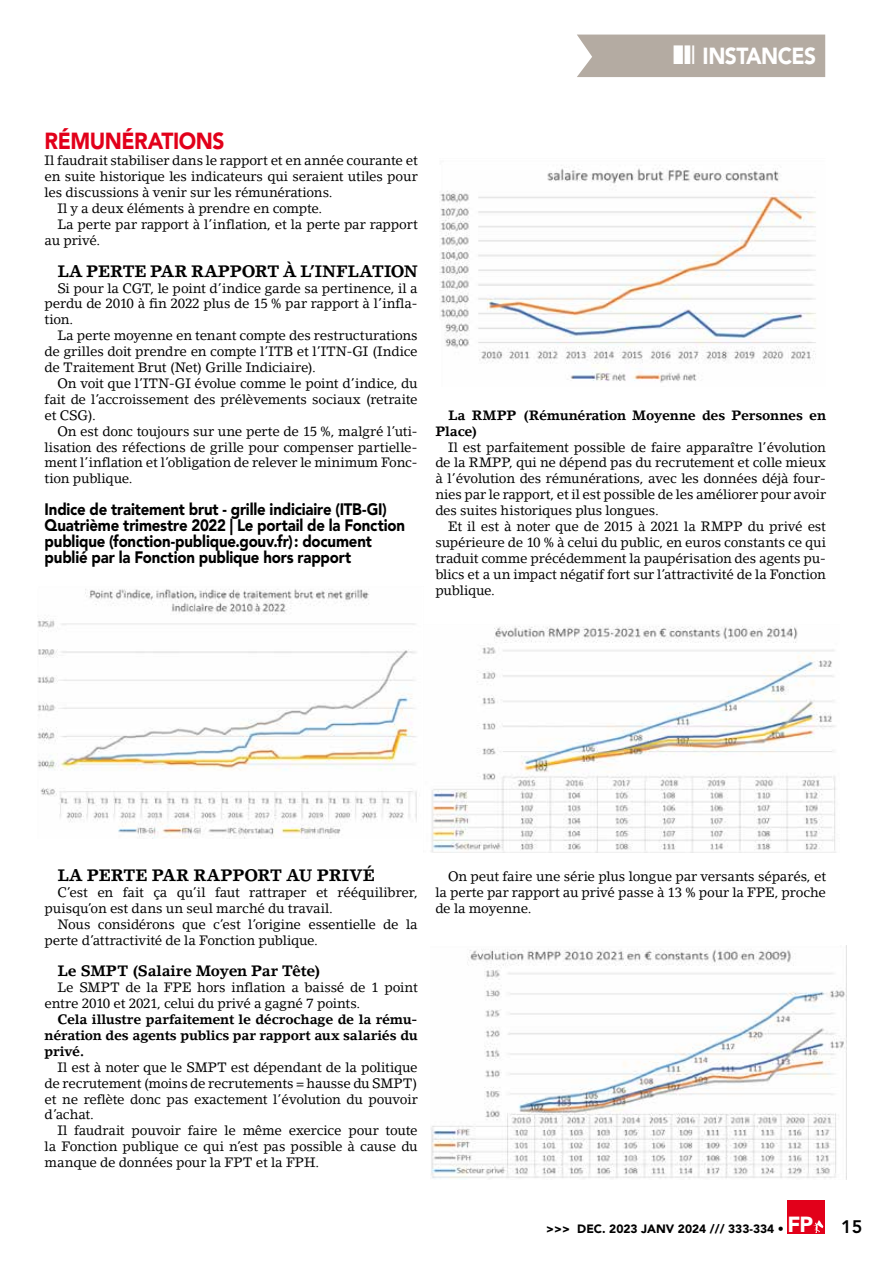
<style>
.page{position:relative;width:893px;height:1263px;background:#fff}
.page>*{position:absolute;margin:0;border:0;box-sizing:border-box;transform-origin:0 0}
.t1{font:900 23.1px "Avenir LT Std";letter-spacing:-.025em;color:#e2001a;scale:.91 1}
.t2{font:900 23.1px "Avenir LT Std";letter-spacing:-.025em;color:#fff;scale:.91 1}
.t3{font:800 18px "Avenir LT Std";color:#000}
.t4{font:900 16.5px/15.9px "Avenir LT Std";letter-spacing:-.01em;color:#000;scale:.91 1}
.t5{font:700 16.5px "Lino Letter Std";letter-spacing:-.02em;color:#000}
.t6{font:700 15px "Lino Letter Std";letter-spacing:-.02em;color:#000}
.t7{font:13.5px/15.9px "Lino Letter Std";letter-spacing:-.015em;color:#000;text-align:justify}
.t8{font:700 13.5px/15.9px "Lino Letter Std";letter-spacing:-.015em;color:#000;text-align:justify}
.t9{font:900 12px "Avenir LT Std";color:#000}
.s1{font-size:21.75px;color:#fff}
</style>
<div class="page">
<div style="left:788px;top:1200px;width:37px;height:33px;background:#e2001a"></div>
<svg style="left:814px;top:1220px;width:9px;height:13px"></svg>
<img style="left:37px;top:589px;width:380px;height:250px">
<img style="left:431px;top:626px;width:405px;height:227px">
<img style="left:431px;top:949px;width:415px;height:230px">
<img style="left:439px;top:167px;width:377px;height:216px">
<div style="left:577px;top:35px;width:248px;height:42px;background:#b4aba2"></div>
<h1 class="t2" style="left:703px;top:42px;width:126px">INSTANCES</h1>
<h1 class="t1" style="left:45px;top:127px;width:199px">RÉMUNÉRATIONS</h1>
<p class="t7" style="left:45px;top:153px;width:375px">Il faudrait stabiliser dans le rapport et en année courante et</p>
<p class="t7" style="left:45px;top:168px;width:375px">en suite historique les indicateurs qui seraient utiles pour</p>
<p class="t7" style="left:45px;top:184px;width:289px">les discussions à venir sur les rémunérations.</p>
<p class="t7" style="left:57px;top:200px;width:266px">Il y a deux éléments à prendre en compte.</p>
<p class="t7" style="left:57px;top:216px;width:362px">La perte par rapport à l’inflation, et la perte par rapport</p>
<p class="t7" style="left:45px;top:232px;width:57px">au privé.</p>
<p class="t5" style="left:57px;top:261px;width:362px">LA PERTE PAR RAPPORT À L’INFLATION</p>
<p class="t7" style="left:45px;top:280px;width:375px;text-indent:13px">Si pour la CGT, le point d’indice garde sa pertinence, il a perdu de 2010 à fin 2022 plus de 15 % par rapport à l’infla&shy;tion.</p>
<p class="t7" style="left:45px;top:327px;width:375px;text-indent:13px">La perte moyenne en tenant compte des restructurations de grilles doit prendre en compte l’ITB et l’ITN-GI (Indice de Traitement Brut (Net) Grille Indiciaire).</p>
<p class="t7" style="left:45px;top:375px;width:375px;text-indent:13px">On voit que l’ITN-GI évolue comme le point d’indice, du fait de l’accroissement des prélèvements sociaux (retraite et CSG).</p>
<p class="t7" style="left:45px;top:423px;width:375px;text-indent:13px">On est donc toujours sur une perte de 15 %, malgré l’uti&shy;lisation des réfections de grille pour compenser partielle&shy;ment l’inflation et l’obligation de relever le minimum Fonc&shy;tion publique.</p>
<p class="t4" style="left:45px;top:501px;width:398px">Indice de traitement brut - grille indiciaire (ITB-GI)<br>Quatrième trimestre 2022 | Le portail de la Fonction publique (fonction-publique.gouv.fr): document publié par la Fonction publique hors rapport</p>
<p class="t8" style="left:435px;top:407px;width:392px;text-indent:13px">La RMPP (Rémunération Moyenne des Personnes en<br>Place)</p>
<p class="t7" style="left:435px;top:439px;width:392px;text-indent:13px">Il est parfaitement possible de faire apparaître l’évolution de la RMPP, qui ne dépend pas du recrutement et colle mieux à l’évolution des rémunérations, avec les données déjà four&shy;nies par le rapport, et il est possible de les améliorer pour avoir des suites historiques plus longues.</p>
<p class="t7" style="left:435px;top:518px;width:392px;text-indent:13px">Et il est à noter que de 2015 à 2021 la RMPP du privé est supérieure de 10 % à celui du public, en euros constants ce qui traduit comme précédemment la paupérisation des agents pu&shy;blics et a un impact négatif fort sur l’attractivité de la Fonction publique.</p>
<p class="t5" style="left:57px;top:865px;width:319px">LA PERTE PAR RAPPORT AU PRIVÉ</p>
<p class="t7" style="left:45px;top:884px;width:375px;text-indent:13px">C’est en fait ça qu’il faut rattraper et rééquilibrer, puisqu’on est dans un seul marché du travail.</p>
<p class="t7" style="left:45px;top:916px;width:375px;text-indent:13px">Nous considérons que c’est l’origine essentielle de la perte d’attractivité de la Fonction publique.</p>
<p class="t6" style="left:57px;top:962px;width:265px">Le SMPT (Salaire Moyen Par Tête)</p>
<p class="t7" style="left:45px;top:979px;width:375px;text-indent:13px">Le SMPT de la FPE hors inflation a baissé de 1 point entre 2010 et 2021, celui du privé a gagné 7 points.</p>
<p class="t8" style="left:45px;top:1011px;width:375px;text-indent:13px">Cela illustre parfaitement le décrochage de la rému&shy;nération des agents publics par rapport aux salariés du privé.</p>
<p class="t7" style="left:45px;top:1059px;width:375px;text-indent:13px">Il est à noter que le SMPT est dépendant de la politique de recrutement (moins de recrutements = hausse du SMPT) et ne reflète donc pas exactement l’évolution du pouvoir d’achat.</p>
<p class="t7" style="left:45px;top:1123px;width:375px;text-indent:13px">Il faudrait pouvoir faire le même exercice pour toute la Fonction publique ce qui n’est pas possible à cause du manque de données pour la FPT et la FPH.</p>
<p class="t7" style="left:435px;top:868px;width:392px;text-indent:13px">On peut faire une série plus longue par versants séparés, et la perte par rapport au privé passe à 13 % pour la FPE, proche de la moyenne.</p>
<p class="t9" style="left:546px;top:1222px;width:268px">&gt;&gt;&gt; DEC. 2023 JANV 2024 /// 333-334 • <span class="s1">FP</span></p>
<h2 class="t3" style="left:841px;top:1216px;width:23px">15</h2>
</div>
